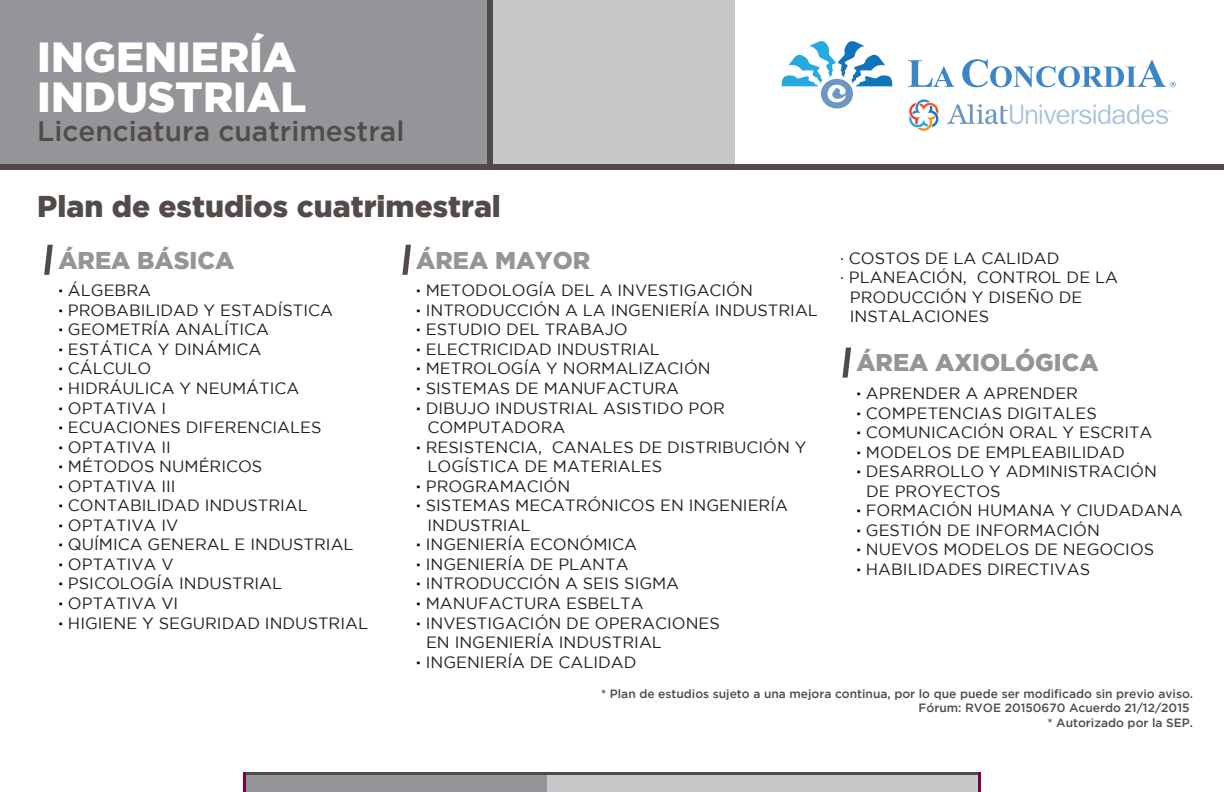
<style>
.page{position:relative;width:1224px;height:792px;background:#fff}
.page>*{position:absolute;margin:0;border:0;box-sizing:border-box;transform-origin:0 0}
.t1{font:900 42px/40px "Gotham";color:#fff}
.t2{font:900 30px "Gotham";color:#524b48}
.t3{font:500 28px "Gotham";color:#524b48}
.t4{font:900 24.2px "Gotham";color:#939598}
.t5{font:16.2px/19.6px "Gotham";color:#231f20}
.t6{font:500 12px/14.4px "Gotham";color:#524a47;text-align:right}
.s1{font-weight:700;color:#000}
</style>
<div class="page">
<div style="left:490px;top:0;width:244px;height:167px;background:#c7c8ca"></div>
<div style="left:0;top:0;width:490px;height:167px;background:#939598"></div>
<div style="left:0;top:164px;width:1224px;height:6px;background:#524a47"></div>
<div style="left:487px;top:0;width:6px;height:166px;background:#524a47"></div>
<div style="left:361px;top:774px;width:620px;height:18px;background:#c7c8ca"></div>
<div style="left:246px;top:774px;width:301px;height:18px;background:#939598"></div>
<hr style="left:243px;top:772px;width:738px;height:2px;background:#524a47">
<hr style="left:243px;top:772px;width:3px;height:20px;background:#7b0046">
<hr style="left:978px;top:772px;width:3px;height:20px;background:#7b0046">
<svg style="left:782px;top:41px;width:110px;height:68px"></svg>
<svg style="left:908px;top:60px;width:46px;height:27px"></svg>
<svg style="left:962px;top:59px;width:214px;height:28px"></svg>
<svg style="left:947px;top:104px;width:224px;height:20px"></svg>
<svg style="left:909px;top:99px;width:29px;height:32px"></svg>
<svg style="left:44px;top:245px;width:9px;height:30px"></svg>
<svg style="left:402px;top:245px;width:9px;height:30px"></svg>
<svg style="left:842px;top:348px;width:9px;height:30px"></svg>
<h1 class="t1" style="left:37px;top:36px;width:270px">INGENIERÍA<br>INDUSTRIAL</h1>
<h3 class="t3" style="left:37px;top:115px;width:369px">Licenciatura cuatrimestral</h3>
<h2 class="t2" style="left:37px;top:189px;width:465px">Plan de estudios cuatrimestral</h2>
<h3 class="t4" style="left:58px;top:246px;width:177px">ÁREA BÁSICA</h3>
<p class="t5" style="left:58px;top:280px;width:311px"><span class="s1">·</span> ÁLGEBRA<br><span class="s1">·</span> PROBABILIDAD Y ESTADÍSTICA<br><span class="s1">·</span> GEOMETRÍA ANALÍTICA<br><span class="s1">·</span> ESTÁTICA Y DINÁMICA<br><span class="s1">·</span> CÁLCULO<br><span class="s1">·</span> HIDRÁULICA Y NEUMÁTICA<br><span class="s1">·</span> OPTATIVA I<br><span class="s1">·</span> ECUACIONES DIFERENCIALES<br><span class="s1">·</span> OPTATIVA II<br><span class="s1">·</span> MÉTODOS NUMÉRICOS<br><span class="s1">·</span> OPTATIVA III<br><span class="s1">·</span> CONTABILIDAD INDUSTRIAL<br><span class="s1">·</span> OPTATIVA IV<br><span class="s1">·</span> QUÍMICA GENERAL E INDUSTRIAL<br><span class="s1">·</span> OPTATIVA V<br><span class="s1">·</span> PSICOLOGÍA INDUSTRIAL<br><span class="s1">·</span> OPTATIVA VI<br><span class="s1">·</span> HIGIENE Y SEGURIDAD INDUSTRIAL</p>
<h3 class="t4" style="left:416px;top:246px;width:176px">ÁREA MAYOR</h3>
<p class="t5" style="left:416px;top:280px;width:338px"><span class="s1">·</span> METODOLOGÍA DEL A INVESTIGACIÓN</p>
<p class="t5" style="left:416px;top:300px;width:403px"><span class="s1">·</span> INTRODUCCIÓN A LA INGENIERÍA INDUSTRIAL</p>
<p class="t5" style="left:416px;top:320px;width:213px"><span class="s1">·</span> ESTUDIO DEL TRABAJO</p>
<p class="t5" style="left:416px;top:339px;width:245px"><span class="s1">·</span> ELECTRICIDAD INDUSTRIAL</p>
<p class="t5" style="left:416px;top:359px;width:296px"><span class="s1">·</span> METROLOGÍA Y NORMALIZACIÓN</p>
<p class="t5" style="left:416px;top:378px;width:264px"><span class="s1">·</span> SISTEMAS DE MANUFACTURA</p>
<p class="t5" style="left:416px;top:398px;width:310px"><span class="s1">·</span> DIBUJO INDUSTRIAL ASISTIDO POR</p>
<p class="t5" style="left:427px;top:417px;width:139px">COMPUTADORA</p>
<p class="t5" style="left:416px;top:437px;width:392px"><span class="s1">·</span> RESISTENCIA, CANALES DE DISTRIBUCIÓN Y</p>
<p class="t5" style="left:427px;top:456px;width:236px">LOGÍSTICA DE MATERIALES</p>
<p class="t5" style="left:416px;top:476px;width:155px"><span class="s1">·</span> PROGRAMACIÓN</p>
<p class="t5" style="left:416px;top:495px;width:373px"><span class="s1">·</span> SISTEMAS MECATRÓNICOS EN INGENIERÍA</p>
<p class="t5" style="left:427px;top:515px;width:105px">INDUSTRIAL</p>
<p class="t5" style="left:416px;top:535px;width:222px"><span class="s1">·</span> INGENIERÍA ECONÓMICA</p>
<p class="t5" style="left:416px;top:554px;width:214px"><span class="s1">·</span> INGENIERÍA DE PLANTA</p>
<p class="t5" style="left:416px;top:574px;width:264px"><span class="s1">·</span> INTRODUCCIÓN A SEIS SIGMA</p>
<p class="t5" style="left:416px;top:593px;width:229px"><span class="s1">·</span> MANUFACTURA ESBELTA</p>
<p class="t5" style="left:416px;top:613px;width:305px"><span class="s1">·</span> INVESTIGACIÓN DE OPERACIONES</p>
<p class="t5" style="left:426px;top:632px;width:237px">EN INGENIERÍA INDUSTRIAL</p>
<p class="t5" style="left:416px;top:652px;width:222px"><span class="s1">·</span> INGENIERÍA DE CALIDAD</p>
<p class="t5" style="left:840px;top:248px;width:221px">· COSTOS DE LA CALIDAD</p>
<p class="t5" style="left:840px;top:268px;width:280px">· PLANEACIÓN, CONTROL DE LA</p>
<p class="t5" style="left:850px;top:287px;width:234px">PRODUCCIÓN Y DISEÑO DE</p>
<p class="t5" style="left:850px;top:307px;width:141px">INSTALACIONES</p>
<h3 class="t4" style="left:856px;top:349px;width:244px">ÁREA AXIOLÓGICA</h3>
<p class="t5" style="left:856px;top:383px;width:223px"><span class="s1">·</span> APRENDER A APRENDER</p>
<p class="t5" style="left:856px;top:403px;width:242px"><span class="s1">·</span> COMPETENCIAS DIGITALES</p>
<p class="t5" style="left:856px;top:422px;width:298px"><span class="s1">·</span> COMUNICACIÓN ORAL Y ESCRITA</p>
<p class="t5" style="left:856px;top:442px;width:270px"><span class="s1">·</span> MODELOS DE EMPLEABILIDAD</p>
<p class="t5" style="left:856px;top:461px;width:302px"><span class="s1">·</span> DESARROLLO Y ADMINISTRACIÓN</p>
<p class="t5" style="left:866px;top:481px;width:136px">DE PROYECTOS</p>
<p class="t5" style="left:856px;top:501px;width:328px"><span class="s1">·</span> FORMACIÓN HUMANA Y CIUDADANA</p>
<p class="t5" style="left:856px;top:520px;width:245px"><span class="s1">·</span> GESTIÓN DE INFORMACIÓN</p>
<p class="t5" style="left:856px;top:540px;width:299px"><span class="s1">·</span> NUEVOS MODELOS DE NEGOCIOS</p>
<p class="t5" style="left:856px;top:559px;width:235px"><span class="s1">·</span> HABILIDADES DIRECTIVAS</p>
<p class="t6" style="left:601px;top:686px;width:594px">* Plan de estudios sujeto a una mejora continua, por lo que puede ser modificado sin previo aviso.<br>Fórum: RVOE 20150670 Acuerdo 21/12/2015<br>* Autorizado por la SEP.</p>
</div>
